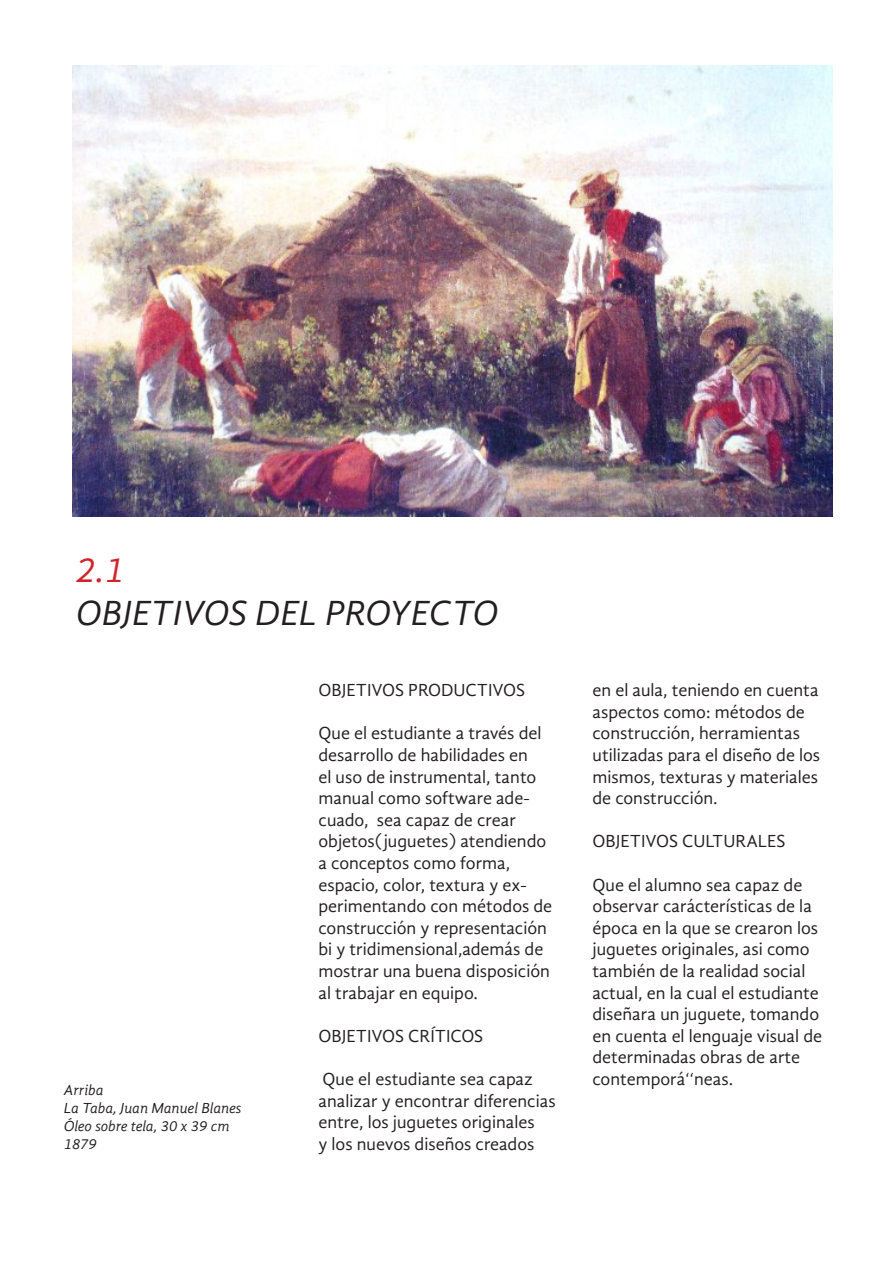
<style>
.page{position:relative;width:893px;height:1263px;background:#fff}
.page>*{position:absolute;margin:0;border:0;box-sizing:border-box;transform-origin:0 0}
.t1{font:italic 36px "Gandhi Sans";color:#231f20}
.t2{font:italic 36px "Gandhi Sans";color:#d1232a}
.t3{font:18px/21.6px "Gandhi Sans";color:#231f20}
.t4{font:italic 15px "Gandhi Sans";color:#231f20}
</style>
<div class="page">
<img style="left:73px;top:66px;width:760px;height:451px">
<p class="t2" style="left:76px;top:550px;width:50px">2.1</p>
<p class="t1" style="left:76px;top:593px;width:424px">OBJETIVOS DEL PROYECTO</p>
<p class="t4" style="left:64px;top:1081px;width:41px">Arriba</p>
<p class="t4" style="left:64px;top:1099px;width:179px">La Taba, Juan Manuel Blanes</p>
<p class="t4" style="left:64px;top:1117px;width:167px">Óleo sobre tela, 30 x 39 cm</p>
<p class="t4" style="left:64px;top:1135px;width:34px">1879</p>
<p class="t3" style="left:318px;top:679px;width:208px">OBJETIVOS PRODUCTIVOS</p>
<p class="t3" style="left:318px;top:723px;width:235px">Que el estudiante a través del desarrollo de habilidades en<br>el uso de instrumental, tanto manual como software ade&shy;cuado, sea capaz de crear objetos(juguetes) atendiendo a conceptos como forma, espacio, color, textura y ex&shy;perimentando con métodos de construcción y representación bi y tridimensional,además de mostrar una buena disposición al trabajar en equipo.</p>
<p class="t3" style="left:318px;top:1025px;width:166px">OBJETIVOS CRÍTICOS</p>
<p class="t3" style="left:318px;top:1068px;width:239px">Que el estudiante sea capaz analizar y encontrar diferencias entre, los juguetes originales<br>y los nuevos diseños creados</p>
<p class="t3" style="left:592px;top:679px;width:229px">en el aula, teniendo en cuenta aspectos como: métodos de construcción, herramientas utilizadas para el diseño de los mismos, texturas y materiales de construcción.</p>
<p class="t3" style="left:592px;top:831px;width:194px">OBJETIVOS CULTURALES</p>
<p class="t3" style="left:592px;top:874px;width:231px">Que el alumno sea capaz de observar carácterísticas de la época en la que se crearon los juguetes originales, asi como también de la realidad social actual, en la cual el estudiante diseñara un juguete, tomando en cuenta el lenguaje visual de determinadas obras de arte contemporá‘‘neas.</p>
</div>
